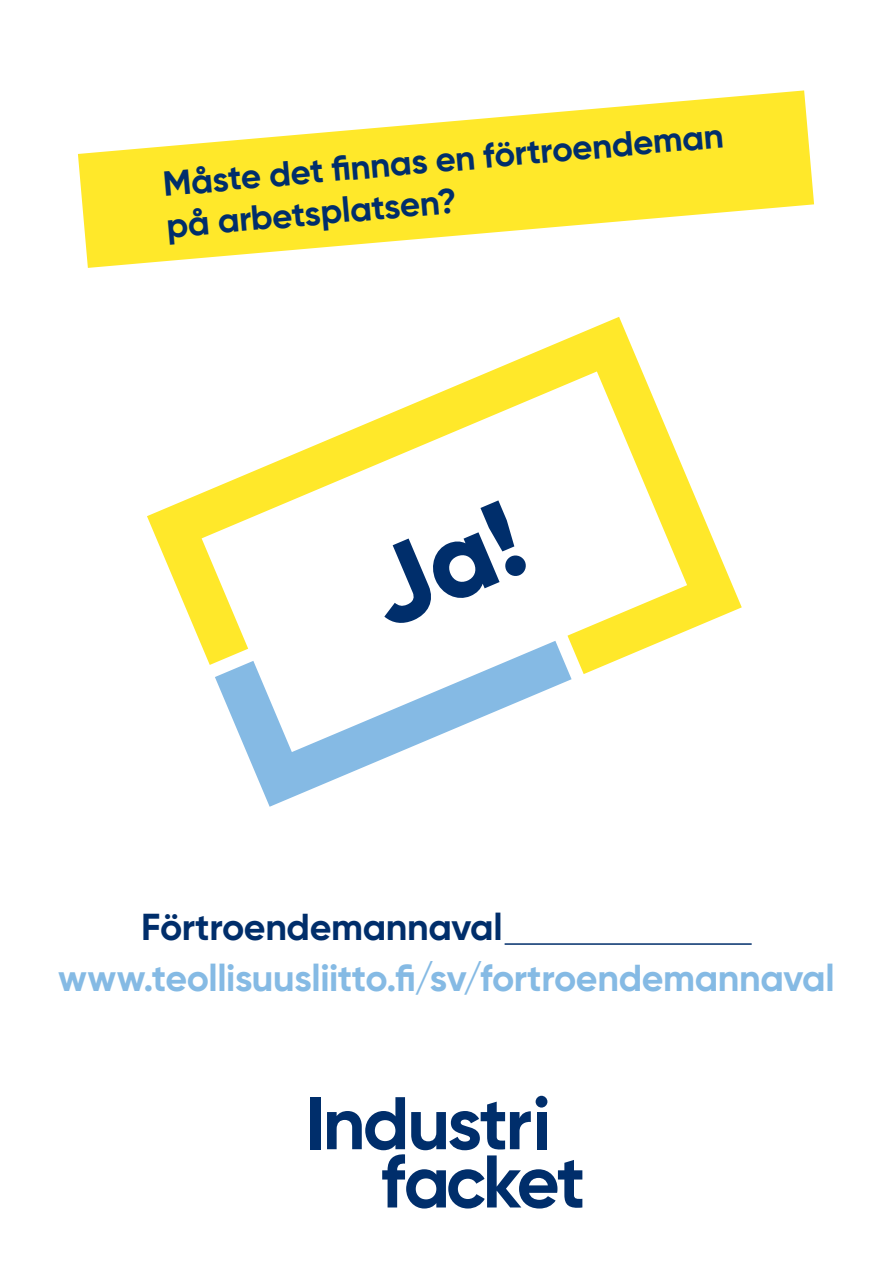
<style>
.page{position:relative;width:893px;height:1263px;background:#fff}
.page>*{position:absolute;margin:0;border:0;box-sizing:border-box;transform-origin:0 0}
.t1{font:700 37.5px "Gilroy";letter-spacing:-.01em;color:#85bae4}
.t2{font:700 37.5px "Gilroy";letter-spacing:-.01em;color:#002e6b}
.t3{font:700 34.8px "Gilroy";color:#002e6b}
</style>
<div class="page">
<div style="left:311px;top:1097px;width:10px;height:52px;background:#002e6b"></div>
<svg style="left:327px;top:1097px;width:255px;height:112px"></svg>
<svg style="left:78px;top:90px;width:736px;height:178px;fill:#ffe82a"></svg>
<svg style="left:215px;top:674px;width:357px;height:133px"></svg>
<svg style="left:147px;top:317px;width:595px;height:357px"></svg>
<hr style="left:505px;top:943px;width:247px;height:2px;background:#002e6b">
<svg style="left:360px;top:500px;width:169px;height:130px"></svg>
<p class="t3" style="left:161px;top:162px;width:564px;rotate:-5deg">Måste det fi nnas en förtroendeman</p>
<p class="t3" style="left:165px;top:204px;width:292px;rotate:-5deg">på arbetsplatsen?</p>
<p class="t2" style="left:141px;top:903px;width:363px">Förtroendemannaval</p>
<p class="t1" style="left:58px;top:954px;width:778px">www.teollisuusliitto.fi/sv/fortroendemannaval</p>
</div>
